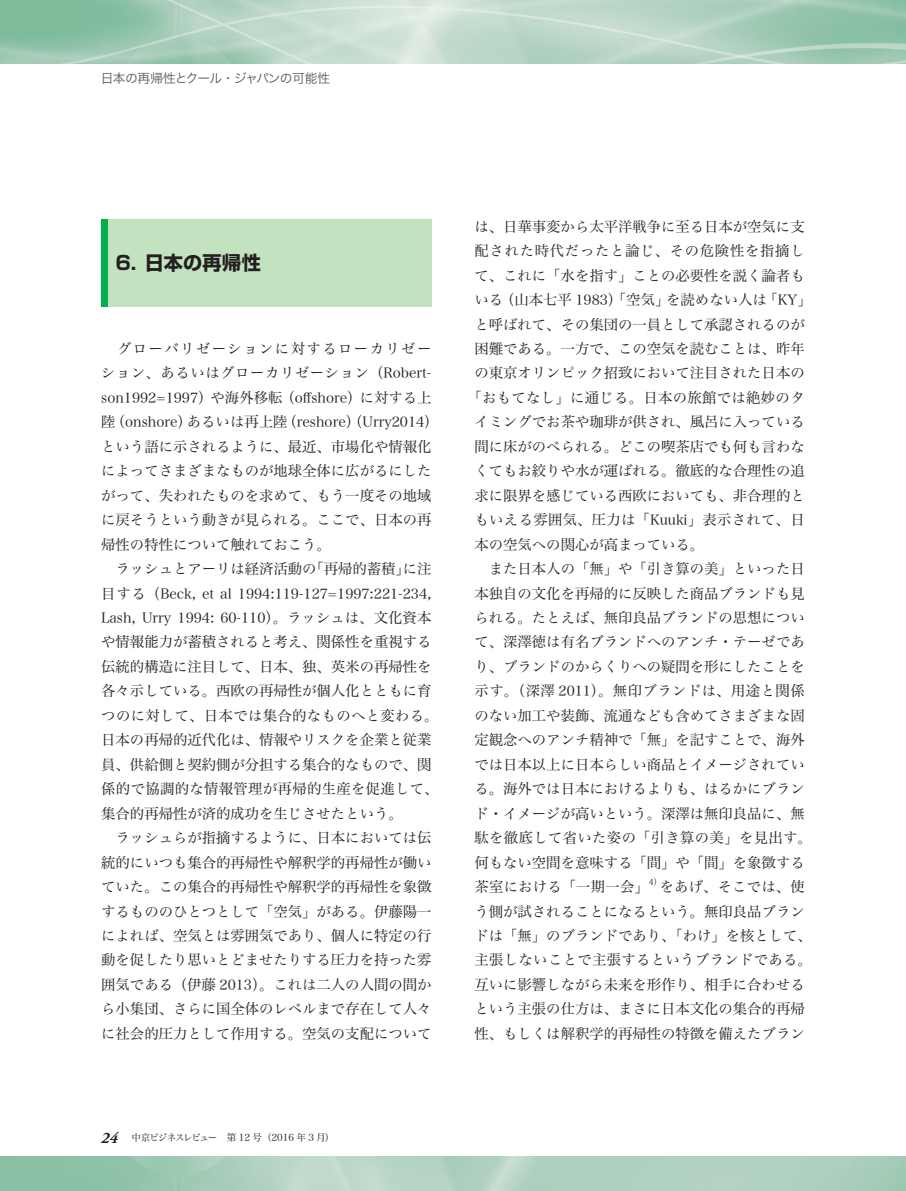
<style>
.page{position:relative;width:906px;height:1191px;background:#fff}
.page>*{position:absolute;margin:0;border:0;box-sizing:border-box;transform-origin:0 0}
.t1{font:19.2px "Shin Go Pro Bold 90 msp RKSJ H";letter-spacing:.015em;color:#231f20}
.t2{font:14.4px/24.5px "Hira Min Pro W3 90 msp RKSJ H";color:#231f20}
.t3{font:14.4px "Hira Min Pro W3 90 msp RKSJ H";letter-spacing:.025em;color:#231f20}
.t4{font:14.4px/24.5px "Hira Min Pro W3 90 msp RKSJ H";letter-spacing:.1em;color:#231f20}
.t5{font:14.4px "Hira Min Pro W3 90 msp RKSJ H";letter-spacing:.03em;color:#231f20}
.t6{font:14.4px "Hira Min Pro W3 90 msp RKSJ H";letter-spacing:.05em;color:#231f20}
.t7{font:13.8px/24.5px "Hira Min Pro W3 90 msp RKSJ H";color:#231f20}
.t8{font:12.75px "Hira Kaku Pro W3 90 msp RKSJ H";letter-spacing:-.06em;color:#58595b}
.t9{font:9.6px "Hira Min Pro W3 90 msp RKSJ H";letter-spacing:-.095em;color:#231f20}
.t10{font:8.1px "Hira Min Pro W3 90 msp RKSJ H";color:#231f20}
.s1{font-size:13.8px}
.s2{font-size:14.4px}
.s3{font-family:"Adobe Garamond Pro";font-weight:700;font-style:italic;font-size:15.9px}
.s4{font-size:8.4px}
</style>
<div class="page">
<div style="left:101px;top:219px;width:330px;height:88px;background:#c3e2c0"></div>
<div style="left:101px;top:219px;width:7px;height:88px;background:#00b14c"></div>
<p class="t8" style="left:101px;top:74px;width:231px">日本の再帰性とクール・ジャパンの可能性</p>
<h1 class="t1" style="left:115px;top:256px;width:147px">6． 日本の再帰性</h1>
<p class="t4" style="left:101px;top:338px;width:332px">　グローバリゼーションに対するローカリゼーション、あるいはグローカリゼーション（<span class="s1">Robert-</span></p>
<p class="t7" style="left:101px;top:387px;width:339px">son1992=1997<span class="s2">）や海外移転（</span>offshore<span class="s2">）に対する上陸（</span>onshore<span class="s2">）あるいは再上陸（</span>reshore<span class="s2">）（</span>Urry2014<span class="s2">）</span></p>
<p class="t2" style="left:101px;top:436px;width:332px">という語に示されるように、最近、市場化や情報化によってさまざまなものが地球全体に広がるにしたがって、失われたものを求めて、もう一度その地域に戻そうという動きが見られる。ここで、日本の再帰性の特性について触れておこう。<br>　ラッシュとアーリは経済活動の「再帰的蓄積」に注</p>
<p class="t7" style="left:101px;top:583px;width:332px"><span class="s2">目する（</span>Beck, et al 1994:119-127=1997:221-234,<br>Lash, Urry 1994: 60-110<span class="s2">）。ラッシュは、文化資本</span></p>
<p class="t2" style="left:101px;top:632px;width:339px">や情報能力が蓄積されると考え、関係性を重視する伝統的構造に注目して、日本、独、英米の再帰性を各々示している。西欧の再帰性が個人化とともに育つのに対して、日本では集合的なものへと変わる。日本の再帰的近代化は、情報やリスクを企業と従業員、供給側と契約側が分担する集合的なもので、関係的で協調的な情報管理が再帰的生産を促進して、集合的再帰性が済的成功を生じさせたという。<br>　ラッシュらが指摘するように、日本においては伝統的にいつも集合的再帰性や解釈学的再帰性が働いていた。この集合的再帰性や解釈学的再帰性を象徴するもののひとつとして「空気」がある。伊藤陽一によれば、空気とは雰囲気であり、個人に特定の行動を促したり思いとどませたりする圧力を持った雰囲気である（伊藤 <span class="s1">2013</span>）。これは二人の人間の間から小集団、さらに国全体のレベルまで存在して人々に社会的圧力として作用する。空気の支配について</p>
<p class="t9" style="left:101px;top:1134px;width:235px"><span class="s3">24</span> 中京ビジネスレビュー　第 12 号（2016 年 3 月）</p>
<p class="t2" style="left:474px;top:216px;width:332px">は、日華事変から太平洋戦争に至る日本が空気に支</p>
<p class="t6" style="left:474px;top:245px;width:332px">配された時代だったと論じ、その危険性を指摘し</p>
<p class="t2" style="left:474px;top:265px;width:332px">て、これに「水を指す」ことの必要性を説く論者も</p>
<p class="t2" style="left:474px;top:289px;width:339px">いる（山本七平 <span class="s1">1983</span>）「空気」を読めない人は「<span class="s1">KY</span>」</p>
<p class="t2" style="left:474px;top:314px;width:332px">と呼ばれて、その集団の一員として承認されるのが</p>
<p class="t2" style="left:474px;top:338px;width:332px">困難である。一方で、この空気を読むことは、昨年</p>
<p class="t2" style="left:474px;top:363px;width:332px">の東京オリンピック招致において注目された日本の</p>
<p class="t3" style="left:467px;top:392px;width:339px">「おもてなし」に通じる。日本の旅館では絶妙のタ</p>
<p class="t2" style="left:474px;top:412px;width:332px">イミングでお茶や珈琲が供され、風呂に入っている</p>
<p class="t2" style="left:474px;top:436px;width:332px">間に床がのべられる。どこの喫茶店でも何も言わな</p>
<p class="t2" style="left:474px;top:460px;width:332px">くてもお絞りや水が運ばれる。徹底的な合理性の追</p>
<p class="t2" style="left:474px;top:485px;width:332px">求に限界を感じている西欧においても、非合理的と</p>
<p class="t3" style="left:474px;top:514px;width:332px">もいえる雰囲気、圧力は「<span class="s1">Kuuki</span>」表示されて、日</p>
<p class="t2" style="left:474px;top:534px;width:231px">本の空気への関心が高まっている。</p>
<p class="t2" style="left:474px;top:558px;width:332px">　また日本人の「無」や「引き算の美」といった日</p>
<p class="t2" style="left:474px;top:583px;width:332px">本独自の文化を再帰的に反映した商品ブランドも見</p>
<p class="t2" style="left:474px;top:607px;width:332px">られる。たとえば、無印良品ブランドの思想につい</p>
<p class="t2" style="left:474px;top:632px;width:332px">て、深澤徳は有名ブランドへのアンチ・テーゼであ</p>
<p class="t2" style="left:474px;top:656px;width:332px">り、ブランドのからくりへの疑問を形にしたことを</p>
<p class="t5" style="left:474px;top:685px;width:332px">示す。（深澤 <span class="s1">2011</span>）。無印ブランドは、用途と関係</p>
<p class="t2" style="left:474px;top:705px;width:332px">のない加工や装飾、流通なども含めてさまざまな固</p>
<p class="t2" style="left:474px;top:729px;width:332px">定観念へのアンチ精神で「無」を記すことで、海外</p>
<p class="t2" style="left:474px;top:754px;width:332px">では日本以上に日本らしい商品とイメージされてい</p>
<p class="t2" style="left:474px;top:778px;width:332px">る。海外では日本におけるよりも、はるかにブラン</p>
<p class="t2" style="left:474px;top:803px;width:332px">ド・イメージが高いという。深澤は無印良品に、無</p>
<p class="t3" style="left:474px;top:832px;width:339px">駄を徹底して省いた姿の「引き算の美」を見出す。</p>
<p class="t2" style="left:474px;top:852px;width:332px">何もない空間を意味する「間」や「間」を象徴する</p>
<p class="t2" style="left:474px;top:876px;width:176px">茶室における「一期一会」</p>
<p class="t10" style="left:649px;top:879px;width:14px">4<span class="s4">）</span></p>
<p class="t2" style="left:474px;top:876px;width:339px;text-indent:185px">をあげ、そこでは、使う側が試されることになるという。無印良品ブランドは「無」のブランドであり、「わけ」を核として、主張しないことで主張するというブランドである。互いに影響しながら未来を形作り、相手に合わせるという主張の仕方は、まさに日本文化の集合的再帰性、もしくは解釈学的再帰性の特徴を備えたブラン</p>
</div>
